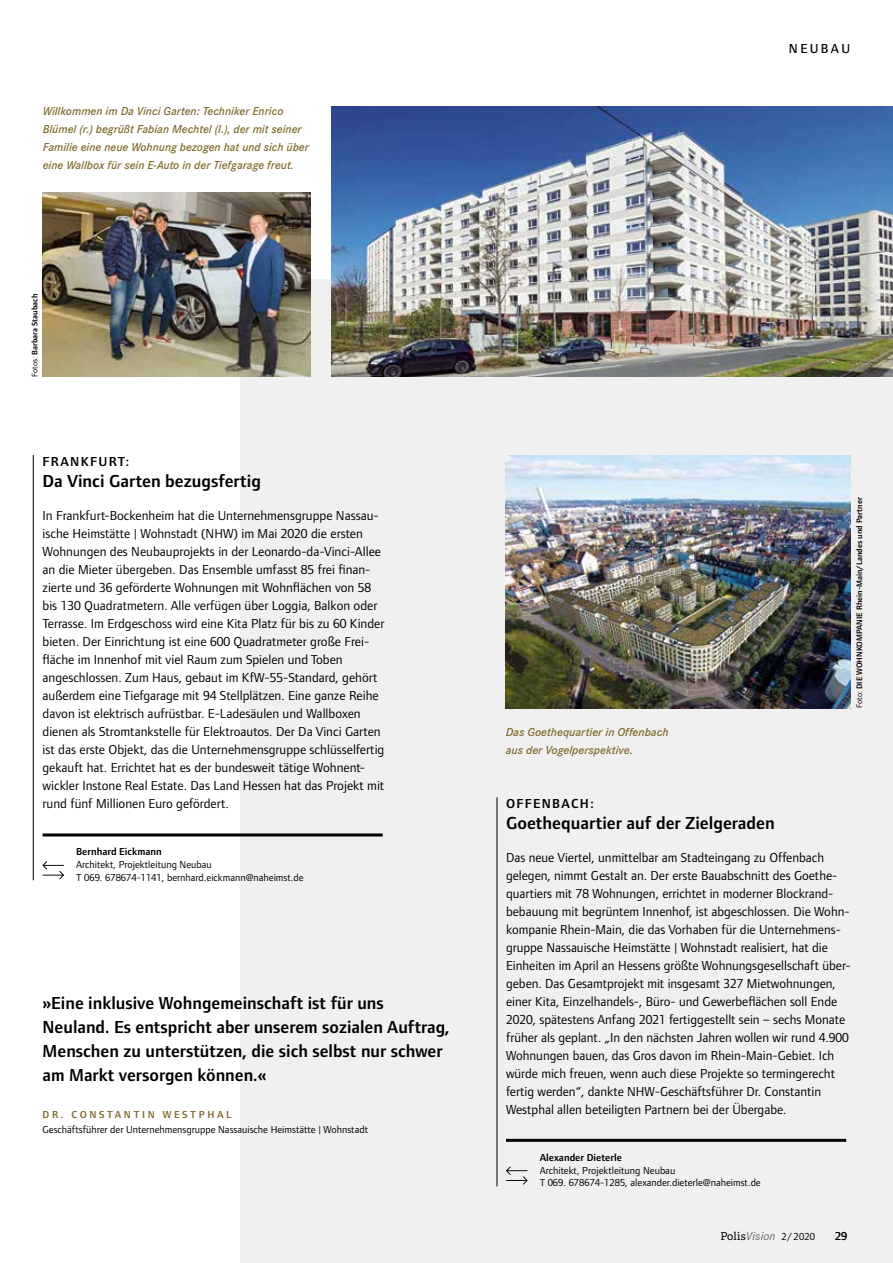
<style>
.page{position:relative;width:893px;height:1263px;background:#fff}
.page>*{position:absolute;margin:0;border:0;box-sizing:border-box;transform-origin:0 0}
.t1{font:600 18px/24px "Foundry Form Sans";color:#000}
.t2{font:13.5px/18px "Foundry Form Sans";color:#000}
.t3{font:600 13.5px "Foundry Form Sans";letter-spacing:.1em;color:#000}
.t4{font:500 13.5px "Foundry Form Sans";letter-spacing:.18em;color:#000}
.t5{font:italic 600 12px/18px "Corporate S";color:#826b2f}
.t6{font:italic 12px "Corporate S";letter-spacing:.02em;color:#646363}
.t7{font:600 12px "Foundry Form Sans";color:#000}
.t8{font:10.5px/12.8px "Foundry Form Sans";color:#000}
.t9{font:600 10.5px "Foundry Form Sans";color:#000}
.t10{font:600 10.5px "Foundry Form Sans";letter-spacing:.25em;color:#826b2f}
.t11{font:600 8.25px "Foundry Form Sans";color:#000}
.s1{font-weight:400}
.s2{font-family:"Adelle";font-style:normal;font-size:10.95px;color:#000}
.s3{font-family:"Foundry Form Sans";font-style:normal;font-size:10.5px;color:#000}
</style>
<div class="page">
<div style="left:241px;top:280px;width:652px;height:983px;background:#f0f0f0"></div>
<hr style="left:33px;top:455px;width:1px;height:425px;background:#000">
<hr style="left:497px;top:797px;width:1px;height:389px;background:#000">
<img style="left:43px;top:192px;width:267px;height:185px">
<img style="left:331px;top:106px;width:562px;height:271px">
<img style="left:506px;top:455px;width:344px;height:253px">
<svg style="left:506px;top:1166px;width:22px;height:18px"></svg>
<hr style="left:506px;top:1139px;width:340px;height:3px;background:#000">
<svg style="left:43px;top:861px;width:21px;height:18px"></svg>
<hr style="left:43px;top:833px;width:340px;height:3px;background:#000">
<p class="t5" style="left:43px;top:102px;width:268px">Willkommen im Da Vinci Garten: Techniker Enrico Blümel (r.) begrüßt Fabian Mechtel (l.), der mit seiner Familie eine neue Wohnung bezogen hat und sich über eine Wallbox für sein E-Auto in der Tiefgarage freut.</p>
<p class="t11" style="left:30px;top:377px;width:84px;rotate:-90deg"><span class="s1">Fotos:</span> Barbara Staubach</p>
<p class="t3" style="left:43px;top:453px;width:88px">FRANKFURT:</p>
<h1 class="t1" style="left:43px;top:468px;width:220px">Da Vinci Garten bezugsfertig</h1>
<p class="t2" style="left:43px;top:506px;width:343px">In Frankfurt-Bockenheim hat die Unternehmensgruppe Nassau&shy;ische Heimstätte | Wohnstadt (NHW) im Mai 2020 die ersten Wohnungen des Neubauprojekts in der Leonardo-da-Vinci-Allee an die Mieter übergeben. Das Ensemble umfasst 85 frei finan&shy;zierte und 36 geförderte Wohnungen mit Wohnflächen von 58 bis 130 Quadratmetern. Alle verfügen über Loggia, Balkon oder Terrasse. Im Erdgeschoss wird eine Kita Platz für bis zu 60 Kinder bieten. Der Einrichtung ist eine 600 Quadratmeter große Frei&shy;fläche im Innenhof mit viel Raum zum Spielen und Toben angeschlossen. Zum Haus, gebaut im KfW-55-Standard, gehört außerdem eine Tiefgarage mit 94 Stellplätzen. Eine ganze Reihe davon ist elektrisch aufrüstbar. E-Ladesäulen und Wallboxen dienen als Stromtankstelle für Elektroautos. Der Da Vinci Garten ist das erste Objekt, das die Unternehmensgruppe schlüsselfertig gekauft hat. Errichtet hat es der bundesweit tätige Wohnent&shy;wickler Instone Real Estate. Das Land Hessen hat das Projekt mit rund fünf Millionen Euro gefördert.</p>
<p class="t9" style="left:76px;top:846px;width:87px">Bernhard Eickmann</p>
<p class="t8" style="left:76px;top:858px;width:229px">Architekt, Projektleitung Neubau<br>T 069. 678674-1141, bernhard.eickmann@naheimst.de</p>
<h1 class="t1" style="left:43px;top:991px;width:409px">»Eine inklusive Wohngemeinschaft ist für uns Neuland. Es entspricht aber unserem sozialen Auftrag, Menschen zu unterstützen, die sich selbst nur schwer am Markt versorgen können.«</h1>
<p class="t10" style="left:43px;top:1109px;width:191px">DR. CONSTANTIN WESTPHAL</p>
<p class="t8" style="left:43px;top:1123px;width:327px">Geschäftsführer der Unternehmensgruppe Nassauische Heimstätte | Wohnstadt</p>
<p class="t4" style="left:789px;top:41px;width:63px">NEUBAU</p>
<p class="t5" style="left:506px;top:723px;width:164px">Das Goethequartier in Offenbach aus der Vogelperspektive.</p>
<p class="t11" style="left:855px;top:708px;width:212px;rotate:-90deg"><span class="s1">Foto:</span> DIE WOHNKOMPANIE Rhein-Main/Landes und Partner</p>
<p class="t3" style="left:506px;top:796px;width:89px">OFFENBACH:</p>
<h1 class="t1" style="left:506px;top:811px;width:270px">Goethequartier auf der Zielgeraden</h1>
<p class="t2" style="left:506px;top:848px;width:346px">Das neue Viertel, unmittelbar am Stadteingang zu Offenbach gelegen, nimmt Gestalt an. Der erste Bauabschnitt des Goethe&shy;quartiers mit 78 Wohnungen, errichtet in moderner Blockrand&shy;bebauung mit begrüntem Innenhof, ist abgeschlossen. Die Wohn&shy;kompanie Rhein-Main, die das Vorhaben für die Unternehmens&shy;gruppe Nassauische Heimstätte | Wohnstadt realisiert, hat die Einheiten im April an Hessens größte Wohnungsgesellschaft über&shy;geben. Das Gesamtprojekt mit insgesamt 327 Mietwohnungen, einer Kita, Einzelhandels-, Büro- und Gewerbeflächen soll Ende 2020, spätestens Anfang 2021 fertiggestellt sein – sechs Monate früher als geplant. „In den nächsten Jahren wollen wir rund 4.900<br>Wohnungen bauen, das Gros davon im Rhein-Main-Gebiet. Ich würde mich freuen, wenn auch diese Projekte so termingerecht fertig werden“, dankte NHW-Geschäftsführer Dr. Constantin Westphal allen beteiligten Partnern bei der Übergabe.</p>
<p class="t9" style="left:540px;top:1151px;width:84px">Alexander Dieterle</p>
<p class="t8" style="left:540px;top:1163px;width:223px">Architekt, Projektleitung Neubau<br>T 069. 678674-1285, alexander.dieterle@naheimst.de</p>
<p class="t6" style="left:720px;top:1229px;width:96px"><span class="s2">Polis</span>Vision <span class="s3">2/ 2020</span></p>
<p class="t7" style="left:835px;top:1230px;width:13px">29</p>
</div>
